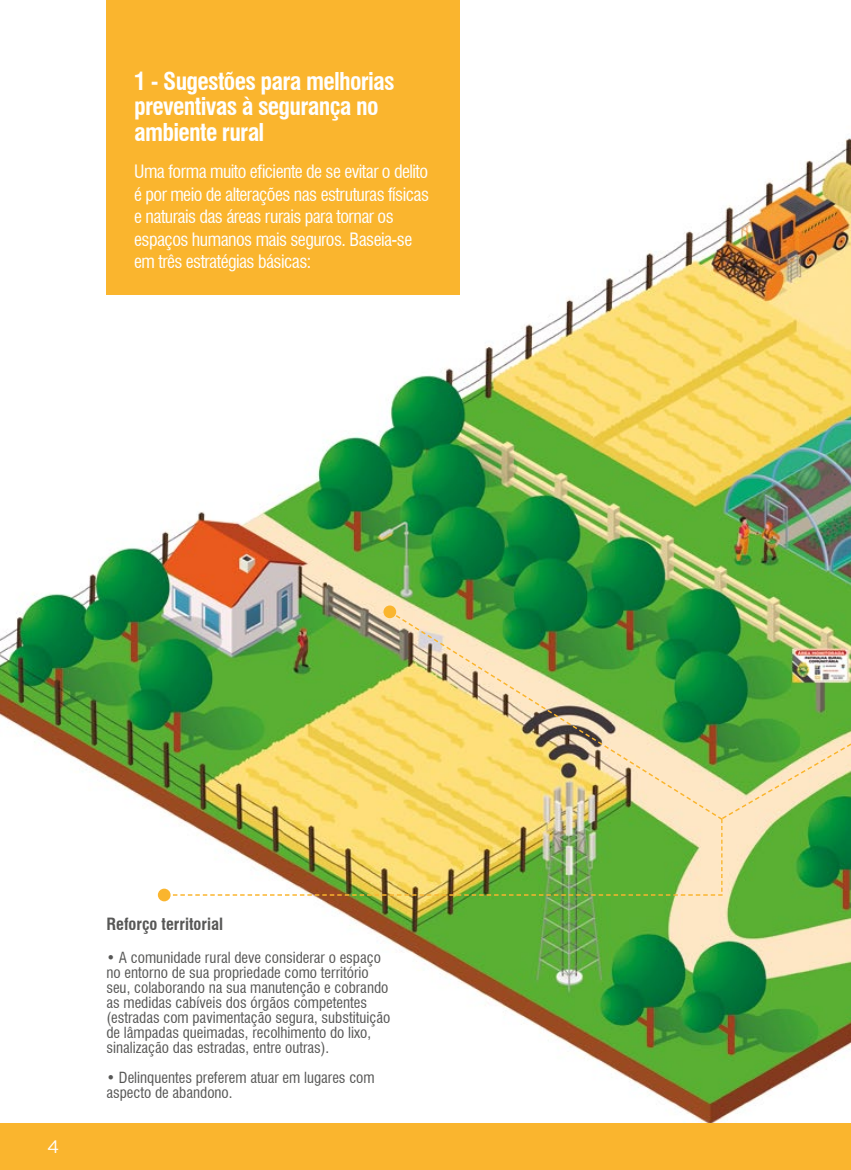
<style>
.page{position:relative;width:851px;height:1170px;background:#fff}
.page>*{position:absolute;margin:0;border:0;box-sizing:border-box;transform-origin:0 0}
.t1{font:700 condensed 24px/25.5px "Swiss 721 BT";letter-spacing:-.03em;color:#fff}
.t2{font:condensed 18px/22.5px "Swiss 721 BT";letter-spacing:-.03em;color:#fff}
.t3{font:18px "Gotham";color:#fff}
.t4{font:700 condensed 16.5px "Swiss 721 BT";color:#575756}
.t5{font:condensed 15px/15px "Swiss 721 BT";color:#575756}
</style>
<div class="page">
<div style="left:0;top:1123px;width:850px;height:46px;background:#fab52e"></div>
<img style="left:0;top:0;width:850px;height:1122px">
<div style="left:106px;top:0;width:353px;height:294px;background:#fab52e"></div>
<div style="left:158px;top:888px;width:12px;height:13px;background:#fab52e;border-radius:50%"></div>
<div style="left:383px;top:605px;width:13px;height:13px;background:#fab52e;border-radius:50%"></div>
<img style="left:165px;top:719px;width:685px;height:176px">
<img style="left:394px;top:613px;width:330px;height:208px">
<h1 class="t1" style="left:134px;top:68px;width:262px">1 - Sugestões para melhorias preventivas à segurança no ambiente rural</h1>
<p class="t2" style="left:134px;top:161px;width:296px">Uma forma muito eficiente de se evitar o delito é por meio de alterações nas estruturas físicas e naturais das áreas rurais para tornar os espaços humanos mais seguros. Baseia-se em três estratégias básicas:</p>
<p class="t3" style="left:47px;top:1136px;width:14px">4</p>
<p class="t4" style="left:106px;top:914px;width:118px">Reforço territorial</p>
<p class="t5" style="left:106px;top:949px;width:285px">• A comunidade rural deve considerar o espaço no entorno de sua propriedade como território seu, colaborando na sua manutenção e cobrando as medidas cabíveis dos órgãos competentes (estradas com pavimentação segura, substituição de lâmpadas queimadas, recolhimento do lixo, sinalização das estradas, entre outras).</p>
<p class="t5" style="left:106px;top:1069px;width:270px">• Delinquentes preferem atuar em lugares com aspecto de abandono.</p>
</div>
